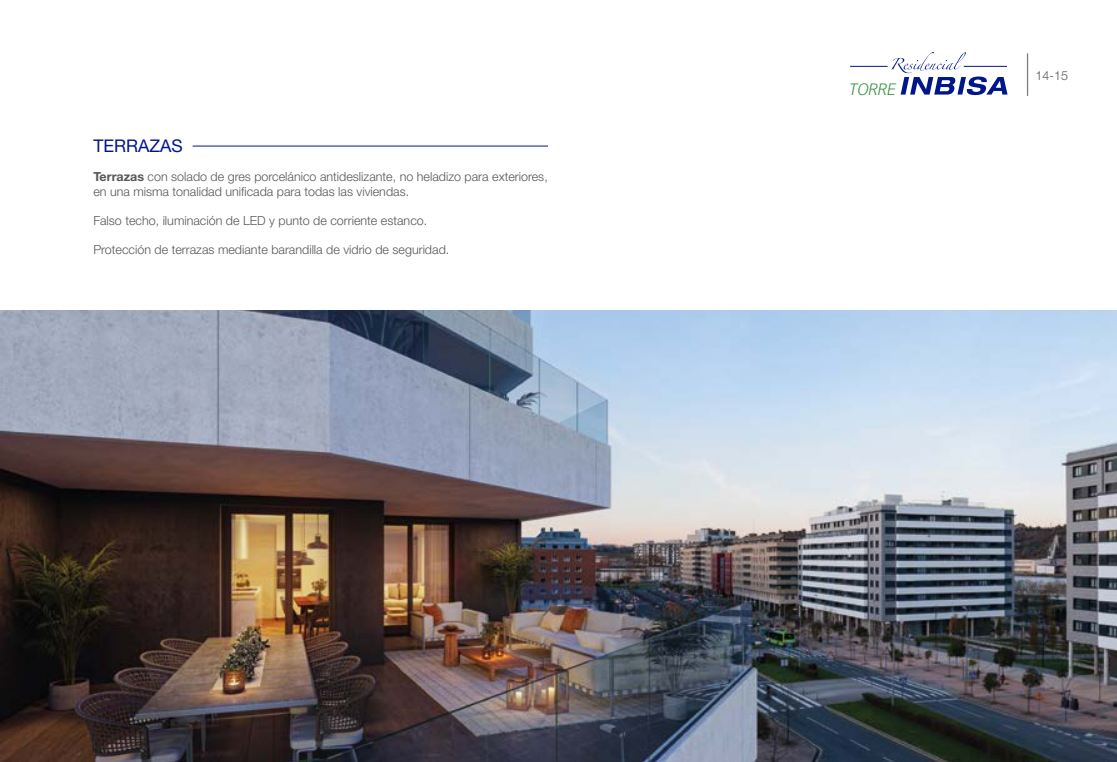
<style>
.page{position:relative;width:1117px;height:762px;background:#fff}
.page>*{position:absolute;margin:0;border:0;box-sizing:border-box;transform-origin:0 0}
.t1{font:17.5px "Helvetica Neue LT Std";color:#001789}
.t2{font:italic 300 16.25px "Vectora LH";color:#368f40}
.t3{font:300 12.5px/15px "Helvetica Neue LT Std";color:#575756}
.s1{font-weight:700}
</style>
<div class="page">
<hr style="left:850px;top:66px;width:37px;height:1px;background:#001789">
<svg style="left:891px;top:52px;width:116px;height:43px"></svg>
<hr style="left:1026px;top:53px;width:1px;height:43px;background:#7c7b7b">
<hr style="left:192px;top:146px;width:356px;height:1px;background:#001789">
<img style="left:0;top:310px;width:1116px;height:452px">
<h1 class="t1" style="left:93px;top:135px;width:91px">TERRAZAS</h1>
<p class="t3" style="left:93px;top:169px;width:456px"><span class="s1">Terrazas</span> con solado de gres porcelánico antideslizante, no heladizo para exteriores, en una misma tonalidad unificada para todas las viviendas.</p>
<p class="t3" style="left:93px;top:213px;width:335px">Falso techo, iluminación de LED y punto de corriente estanco.</p>
<p class="t3" style="left:93px;top:242px;width:357px">Protección de terrazas mediante barandilla de vidrio de seguridad.</p>
<h2 class="t2" style="left:849px;top:79px;width:48px">TORRE</h2>
<p class="t3" style="left:1035px;top:68px;width:34px">14-15</p>
</div>
